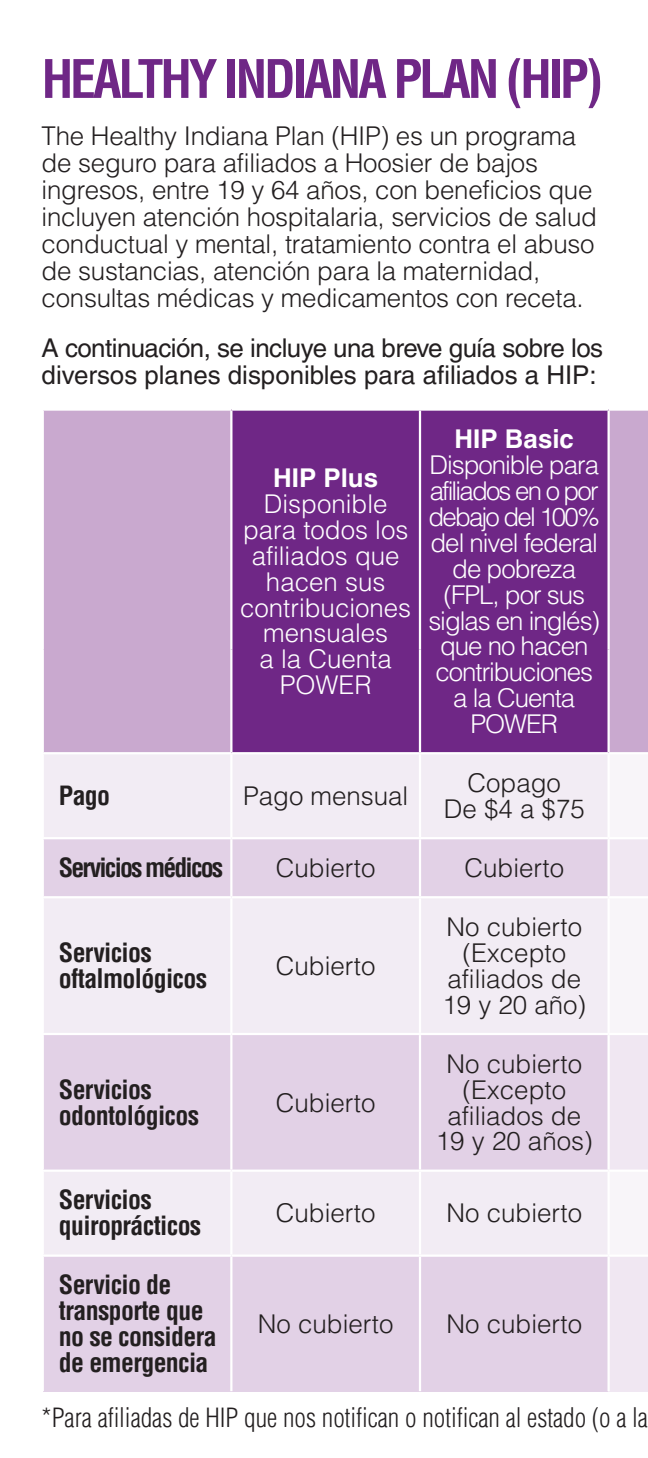
<style>
.page{position:relative;width:648px;height:1458px;background:#fff}
.page>*{position:absolute;margin:0;border:0;box-sizing:border-box;transform-origin:0 0}
.t1{font:700 condensed 51.75px "Helvetica LT Pro";letter-spacing:-.06em;color:#6f2786}
.t2{font:300 25.88px/25.9px "Helvetica LT Pro";letter-spacing:-.01em;color:#231f20;text-align:center}
.t3{font:300 25.88px/25.9px "Helvetica LT Pro";letter-spacing:-.04em;color:#fff;text-align:center}
.t4{font:700 condensed 25.88px/25.9px "Helvetica LT Pro";letter-spacing:-.025em;color:#231f20}
.t5{font:25.88px/27px "Helvetica LT Pro";letter-spacing:-.02em;color:#231f20}
.t6{font:300 25.88px/25.9px "Helvetica LT Pro";color:#fff;text-align:center}
.t7{font:300 condensed 25.88px "Helvetica LT Pro";color:#231f20}
.t8{font:700 condensed 25.88px "Helvetica LT Pro";letter-spacing:-.07em;color:#231f20}
.s1{font-weight:700}
</style>
<div class="page">
<div style="left:420px;top:753px;width:189px;height:85px;background:#f2ecf4"></div>
<div style="left:231px;top:753px;width:189px;height:85px;background:#f2ecf4"></div>
<div style="left:43px;top:753px;width:188px;height:85px;background:#f2ecf4"></div>
<div style="left:420px;top:897px;width:189px;height:137px;background:#f2ecf4"></div>
<div style="left:231px;top:897px;width:189px;height:137px;background:#f2ecf4"></div>
<div style="left:43px;top:897px;width:188px;height:137px;background:#f2ecf4"></div>
<div style="left:420px;top:1171px;width:189px;height:85px;background:#f2ecf4"></div>
<div style="left:231px;top:1171px;width:189px;height:85px;background:#f2ecf4"></div>
<div style="left:43px;top:1171px;width:188px;height:85px;background:#f2ecf4"></div>
<div style="left:609px;top:753px;width:39px;height:85px;background:#f8f5f9"></div>
<div style="left:609px;top:897px;width:39px;height:137px;background:#f8f5f9"></div>
<div style="left:609px;top:1171px;width:39px;height:85px;background:#f8f5f9"></div>
<hr style="left:42px;top:754px;width:2px;height:83px;background:#fff">
<hr style="left:230px;top:754px;width:2px;height:83px;background:#fff">
<hr style="left:419px;top:754px;width:2px;height:83px;background:#fff">
<hr style="left:608px;top:754px;width:2px;height:83px;background:#fff">
<hr style="left:42px;top:898px;width:2px;height:135px;background:#fff">
<hr style="left:230px;top:898px;width:2px;height:135px;background:#fff">
<hr style="left:419px;top:898px;width:2px;height:135px;background:#fff">
<hr style="left:608px;top:898px;width:2px;height:135px;background:#fff">
<hr style="left:42px;top:1172px;width:2px;height:83px;background:#fff">
<hr style="left:230px;top:1172px;width:2px;height:83px;background:#fff">
<hr style="left:419px;top:1172px;width:2px;height:83px;background:#fff">
<hr style="left:608px;top:1172px;width:2px;height:83px;background:#fff">
<div style="left:609px;top:410px;width:39px;height:343px;background:#c9a9cf"></div>
<div style="left:43px;top:410px;width:188px;height:343px;background:#c9a9cf"></div>
<div style="left:420px;top:410px;width:189px;height:343px;background:#6f2786"></div>
<div style="left:231px;top:410px;width:189px;height:343px;background:#6f2786"></div>
<hr style="left:42px;top:408px;width:189px;height:3px;background:#fff">
<hr style="left:42px;top:411px;width:2px;height:239px;background:#fff">
<hr style="left:231px;top:408px;width:189px;height:3px;background:#fff">
<hr style="left:230px;top:411px;width:2px;height:239px;background:#fff">
<hr style="left:420px;top:408px;width:189px;height:3px;background:#fff">
<hr style="left:419px;top:411px;width:2px;height:239px;background:#fff">
<hr style="left:609px;top:408px;width:39px;height:3px;background:#fff">
<hr style="left:608px;top:411px;width:2px;height:239px;background:#fff">
<hr style="left:42px;top:650px;width:2px;height:102px;background:#fff">
<hr style="left:230px;top:650px;width:2px;height:102px;background:#fff">
<hr style="left:419px;top:650px;width:2px;height:102px;background:#fff">
<hr style="left:608px;top:650px;width:2px;height:102px;background:#fff">
<hr style="left:42px;top:752px;width:189px;height:2px;background:#fff">
<hr style="left:231px;top:752px;width:189px;height:2px;background:#fff">
<hr style="left:420px;top:752px;width:189px;height:2px;background:#fff">
<hr style="left:609px;top:752px;width:39px;height:2px;background:#fff">
<div style="left:420px;top:838px;width:189px;height:59px;background:#e2d1e6"></div>
<div style="left:231px;top:838px;width:189px;height:59px;background:#e2d1e6"></div>
<div style="left:43px;top:838px;width:188px;height:59px;background:#e2d1e6"></div>
<div style="left:609px;top:838px;width:39px;height:59px;background:#f0e7f2"></div>
<hr style="left:42px;top:837px;width:189px;height:2px;background:#fff">
<hr style="left:42px;top:839px;width:2px;height:57px;background:#fff">
<hr style="left:231px;top:837px;width:189px;height:2px;background:#fff">
<hr style="left:230px;top:839px;width:2px;height:57px;background:#fff">
<hr style="left:420px;top:837px;width:189px;height:2px;background:#fff">
<hr style="left:419px;top:839px;width:2px;height:57px;background:#fff">
<hr style="left:609px;top:837px;width:39px;height:2px;background:#fff">
<hr style="left:608px;top:839px;width:2px;height:57px;background:#fff">
<hr style="left:42px;top:896px;width:189px;height:2px;background:#fff">
<hr style="left:231px;top:896px;width:189px;height:2px;background:#fff">
<hr style="left:420px;top:896px;width:189px;height:2px;background:#fff">
<hr style="left:609px;top:896px;width:39px;height:2px;background:#fff">
<div style="left:420px;top:1034px;width:189px;height:137px;background:#e2d1e6"></div>
<div style="left:231px;top:1034px;width:189px;height:137px;background:#e2d1e6"></div>
<div style="left:43px;top:1034px;width:188px;height:137px;background:#e2d1e6"></div>
<div style="left:609px;top:1034px;width:39px;height:137px;background:#f0e7f2"></div>
<hr style="left:42px;top:1033px;width:189px;height:2px;background:#fff">
<hr style="left:42px;top:1035px;width:2px;height:135px;background:#fff">
<hr style="left:231px;top:1033px;width:189px;height:2px;background:#fff">
<hr style="left:230px;top:1035px;width:2px;height:135px;background:#fff">
<hr style="left:420px;top:1033px;width:189px;height:2px;background:#fff">
<hr style="left:419px;top:1035px;width:2px;height:135px;background:#fff">
<hr style="left:609px;top:1033px;width:39px;height:2px;background:#fff">
<hr style="left:608px;top:1035px;width:2px;height:135px;background:#fff">
<hr style="left:42px;top:1170px;width:189px;height:2px;background:#fff">
<hr style="left:231px;top:1170px;width:189px;height:2px;background:#fff">
<hr style="left:420px;top:1170px;width:189px;height:2px;background:#fff">
<hr style="left:609px;top:1170px;width:39px;height:2px;background:#fff">
<div style="left:420px;top:1256px;width:189px;height:136px;background:#e2d1e6"></div>
<div style="left:231px;top:1256px;width:189px;height:136px;background:#e2d1e6"></div>
<div style="left:43px;top:1256px;width:188px;height:136px;background:#e2d1e6"></div>
<div style="left:609px;top:1256px;width:39px;height:136px;background:#f0e7f2"></div>
<hr style="left:42px;top:1255px;width:189px;height:2px;background:#fff">
<hr style="left:42px;top:1257px;width:2px;height:134px;background:#fff">
<hr style="left:231px;top:1255px;width:189px;height:2px;background:#fff">
<hr style="left:230px;top:1257px;width:2px;height:134px;background:#fff">
<hr style="left:420px;top:1255px;width:189px;height:2px;background:#fff">
<hr style="left:419px;top:1257px;width:2px;height:134px;background:#fff">
<hr style="left:609px;top:1255px;width:39px;height:2px;background:#fff">
<hr style="left:608px;top:1257px;width:2px;height:134px;background:#fff">
<h3 class="t1" style="left:42px;top:45px;width:563px">HEALTHY INDIANA PLAN (HIP)</h3>
<p class="t2" style="left:42px;top:122px;width:557px;line-height:27px;text-align:left">The Healthy Indiana Plan (HIP) es un programa de seguro para afiliados a Hoosier de bajos ingresos, entre 19 y 64 años, con beneficios que incluyen atención hospitalaria, servicios de salud conductual y mental, tratamiento contra el abuso de sustancias, atención para la maternidad, consultas médicas y medicamentos con receta.</p>
<h4 class="t5" style="left:42px;top:334px;width:563px">A continuación, se incluye una breve guía sobre los diversos planes disponibles para afiliados a HIP:</h4>
<p class="t6" style="left:240px;top:465px;width:173px"><span class="s1">HIP Plus<br></span>Disponible para todos los afiliados que hacen sus contribuciones mensuales<br>a la Cuenta<br>POWER</p>
<p class="t4" style="left:59px;top:782px;width:53px">Pago</p>
<p class="t2" style="left:243px;top:783px;width:167px">Pago mensual</p>
<p class="t3" style="left:428px;top:426px;width:173px"><span class="s1">HIP Basic<br></span>Disponible para afiliados en o por debajo del 100% del nivel federal de pobreza (FPL, por sus siglas en inglés) que no hacen contribuciones a la Cuenta<br>POWER</p>
<p class="t2" style="left:444px;top:770px;width:142px">Copago<br>De $4 a $75</p>
<p class="t8" style="left:59px;top:850px;width:166px">Servicios médicos</p>
<p class="t2" style="left:276px;top:855px;width:101px">Cubierto</p>
<p class="t2" style="left:465px;top:855px;width:101px">Cubierto</p>
<p class="t4" style="left:59px;top:939px;width:150px">Servicios oftalmológicos</p>
<p class="t4" style="left:59px;top:1076px;width:142px">Servicios odontológicos</p>
<p class="t4" style="left:59px;top:1186px;width:144px">Servicios quiroprácticos</p>
<p class="t4" style="left:59px;top:1271px;width:159px">Servicio de transporte que no se considera de emergencia</p>
<p class="t2" style="left:276px;top:953px;width:101px">Cubierto</p>
<p class="t2" style="left:276px;top:1089px;width:101px">Cubierto</p>
<p class="t2" style="left:442px;top:914px;width:145px">No cubierto (Excepto afiliados de<br>19 y 20 año)</p>
<p class="t2" style="left:436px;top:1050px;width:158px">No cubierto (Excepto afiliados de<br>19 y 20 años)</p>
<p class="t2" style="left:276px;top:1200px;width:101px">Cubierto</p>
<p class="t2" style="left:447px;top:1200px;width:137px">No cubierto</p>
<p class="t2" style="left:258px;top:1311px;width:137px">No cubierto</p>
<p class="t2" style="left:447px;top:1311px;width:137px">No cubierto</p>
<p class="t7" style="left:42px;top:1401px;width:608px">*Para afiliadas de HIP que nos notifican o notifican al estado (o a la</p>
</div>
